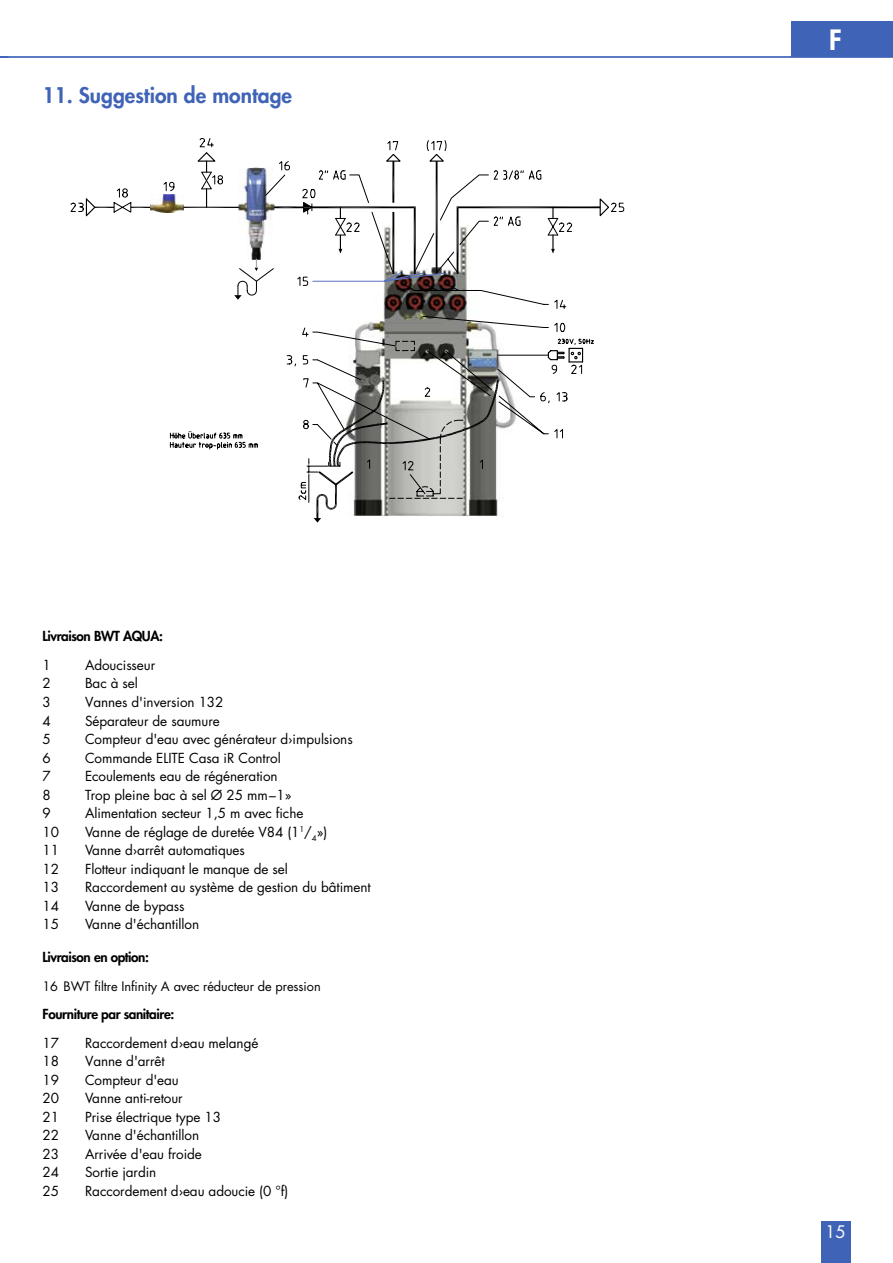
<style>
.page{position:relative;width:893px;height:1263px;background:#fff}
.page>*{position:absolute;margin:0;border:0;box-sizing:border-box;transform-origin:0 0}
.t1{font:800 27.3px "Futura";color:#fff}
.Chapter__1{font:800 21px "Futura";color:#3f63b7}
.t2{font:16.8px "Futura";color:#fff}
.t3{font:13.5px "Futura";letter-spacing:-.005em;color:#000}
.Copy{font:800 13.5px "Futura";letter-spacing:-.03em;color:#000}
.Copy-2{font:12.75px "Futura";letter-spacing:-.005em;color:#000}
</style>
<div class="page">
<hr style="left:0;top:56px;width:893px;height:2px;background:#3f63b7">
<div style="left:791px;top:21px;width:102px;height:36px;background:#3f63b7"></div>
<div style="left:821px;top:1221px;width:29px;height:42px;background:#3f63b7"></div>
<svg style="left:71px;top:138px;width:553px;height:385px"></svg>
<p class="Chapter__1" style="left:43px;top:81px;width:251px">11. Suggestion de montage</p>
<p class="Copy" style="left:43px;top:627px;width:122px">Livraison BWT AQUA:</p>
<p class="t3" style="left:43px;top:656px;width:10px">1</p>
<p class="t3" style="left:85px;top:656px;width:72px">Adoucisseur</p>
<p class="t3" style="left:43px;top:674px;width:10px">2</p>
<p class="t3" style="left:85px;top:674px;width:54px">Bac à sel</p>
<p class="t3" style="left:43px;top:693px;width:10px">3</p>
<p class="t3" style="left:85px;top:693px;width:140px">Vannes d'inversion 132</p>
<p class="t3" style="left:43px;top:711px;width:10px">4</p>
<p class="t3" style="left:85px;top:711px;width:136px">Séparateur de saumure</p>
<p class="t3" style="left:43px;top:730px;width:10px">5</p>
<p class="t3" style="left:85px;top:730px;width:269px">Compteur d'eau avec générateur d›impulsions</p>
<p class="t3" style="left:43px;top:748px;width:10px">6</p>
<p class="t3" style="left:85px;top:748px;width:197px">Commande ELITE Casa iR Control</p>
<p class="t3" style="left:43px;top:767px;width:10px">7</p>
<p class="t3" style="left:85px;top:767px;width:194px">Ecoulements eau de régéneration</p>
<p class="t3" style="left:43px;top:785px;width:10px">8</p>
<p class="t3" style="left:85px;top:785px;width:208px">Trop pleine bac à sel Ø 25 mm–1»</p>
<p class="t3" style="left:43px;top:804px;width:10px">9</p>
<p class="t3" style="left:85px;top:804px;width:220px">Alimentation secteur 1,5 m avec fiche</p>
<p class="t3" style="left:43px;top:822px;width:18px">10</p>
<p class="t3" style="left:85px;top:822px;width:244px">Vanne de réglage de duretée V84 (1<sup>1</sup>/<sub>4</sub>»)</p>
<p class="t3" style="left:43px;top:841px;width:18px">11</p>
<p class="t3" style="left:85px;top:841px;width:161px">Vanne d›arrêt automatiques</p>
<p class="t3" style="left:43px;top:859px;width:18px">12</p>
<p class="t3" style="left:85px;top:859px;width:204px">Flotteur indiquant le manque de sel</p>
<p class="t3" style="left:43px;top:878px;width:18px">13</p>
<p class="t3" style="left:85px;top:878px;width:287px">Raccordement au système de gestion du bâtiment</p>
<p class="t3" style="left:43px;top:896px;width:18px">14</p>
<p class="t3" style="left:85px;top:896px;width:101px">Vanne de bypass</p>
<p class="t3" style="left:43px;top:915px;width:18px">15</p>
<p class="t3" style="left:85px;top:915px;width:116px">Vanne d'échantillon</p>
<p class="Copy" style="left:43px;top:948px;width:108px">Livraison en option:</p>
<p class="Copy-2" style="left:43px;top:977px;width:280px">16 BWT filtre Infinity A avec réducteur de pression</p>
<p class="Copy" style="left:43px;top:1005px;width:133px">Fourniture par sanitaire:</p>
<p class="t3" style="left:43px;top:1033px;width:18px">17</p>
<p class="t3" style="left:85px;top:1033px;width:175px">Raccordement d›eau melangé</p>
<p class="t3" style="left:43px;top:1052px;width:18px">18</p>
<p class="t3" style="left:85px;top:1052px;width:81px">Vanne d'arrêt</p>
<p class="t3" style="left:43px;top:1070px;width:18px">19</p>
<p class="t3" style="left:85px;top:1070px;width:95px">Compteur d'eau</p>
<p class="t3" style="left:43px;top:1089px;width:18px">20</p>
<p class="t3" style="left:85px;top:1089px;width:99px">Vanne anti-retour</p>
<p class="t3" style="left:43px;top:1107px;width:18px">21</p>
<p class="t3" style="left:85px;top:1107px;width:138px">Prise électrique type 13</p>
<p class="t3" style="left:43px;top:1126px;width:18px">22</p>
<p class="t3" style="left:85px;top:1126px;width:116px">Vanne d'échantillon</p>
<p class="t3" style="left:43px;top:1144px;width:18px">23</p>
<p class="t3" style="left:85px;top:1144px;width:118px">Arrivée d'eau froide</p>
<p class="t3" style="left:43px;top:1163px;width:18px">24</p>
<p class="t3" style="left:85px;top:1163px;width:73px">Sortie jardin</p>
<p class="t3" style="left:43px;top:1181px;width:18px">25</p>
<p class="t3" style="left:85px;top:1181px;width:205px">Raccordement d›eau adoucie (0 °f)</p>
<h1 class="t1" style="left:829px;top:22px;width:14px">F</h1>
<p class="t2" style="left:825px;top:1220px;width:22px">15</p>
</div>
